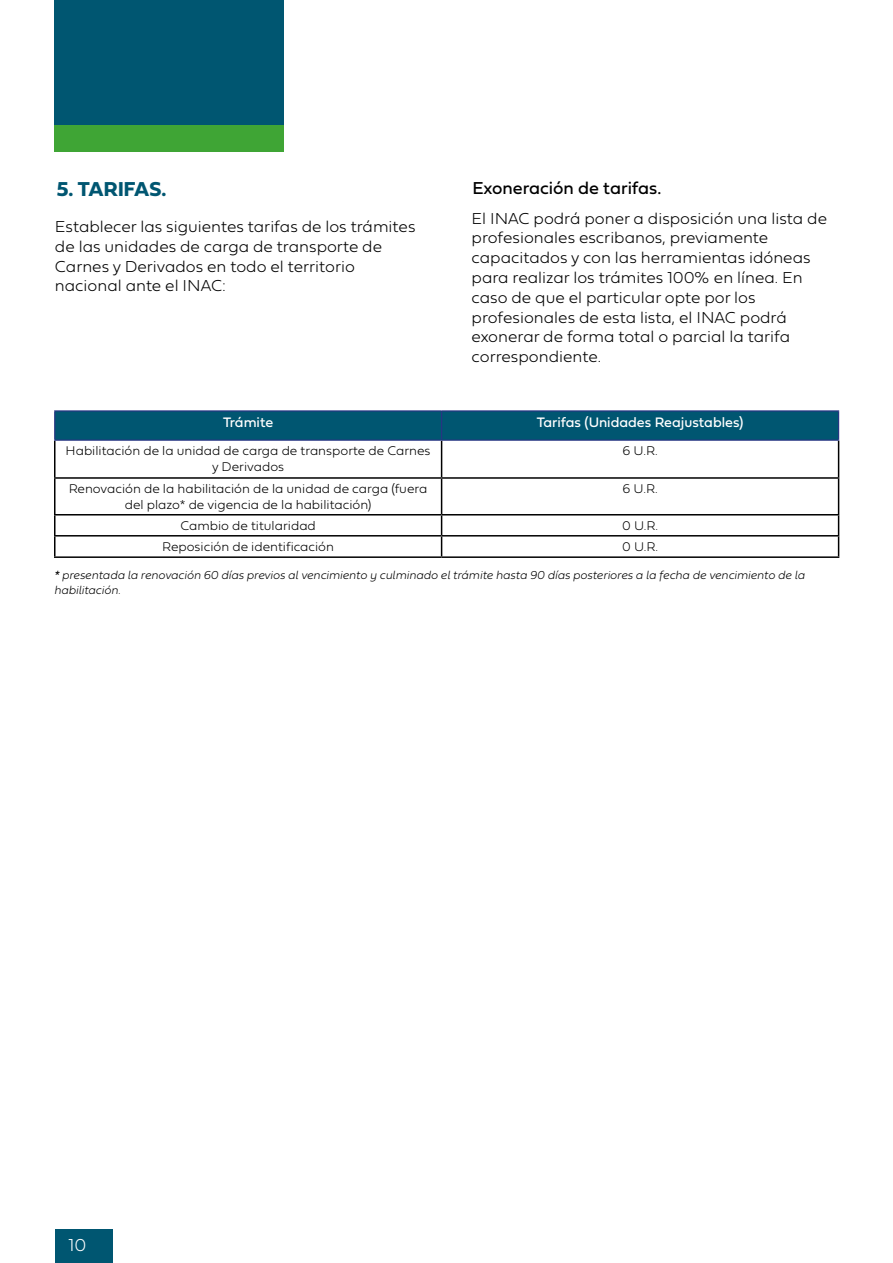
<style>
.page{position:relative;width:893px;height:1263px;background:#fff}
.page>*{position:absolute;margin:0;border:0;box-sizing:border-box;transform-origin:0 0}
.t1{font:700 21px "INAC Fieldwork Geo";color:#005671}
.t2{font:18px "INAC Fieldwork Geo";color:#000}
.t3{font:100 18px "INAC Fieldwork Geo";color:#fff}
.t4{font:100 16.5px/19.8px "INAC Fieldwork Geo";color:#000}
.t5{font:14.25px "INAC Fieldwork Geo";color:#fff}
.t6{font:100 13.2px/15.8px "INAC Fieldwork Geo";color:#000;text-align:center}
.t7{font:italic 100 12px/14.4px "INAC Fieldwork";color:#000}
.s1{font-weight:400}
</style>
<div class="page">
<div style="left:55px;top:28px;width:229px;height:124px;background:#3fa535"></div>
<div style="left:55px;top:0;width:229px;height:125px;background:#005671"></div>
<div style="left:55px;top:1229px;width:57px;height:34px;background:#005671"></div>
<hr style="left:54px;top:441px;width:2px;height:36px;background:#000">
<hr style="left:441px;top:441px;width:1px;height:36px;background:#000">
<hr style="left:838px;top:441px;width:1px;height:36px;background:#000">
<hr style="left:54px;top:477px;width:388px;height:2px;background:#000">
<hr style="left:54px;top:479px;width:2px;height:35px;background:#000">
<hr style="left:442px;top:477px;width:397px;height:2px;background:#000">
<hr style="left:441px;top:479px;width:1px;height:35px;background:#000">
<hr style="left:838px;top:479px;width:1px;height:35px;background:#000">
<hr style="left:54px;top:514px;width:388px;height:1px;background:#000">
<hr style="left:54px;top:515px;width:2px;height:20px;background:#000">
<hr style="left:442px;top:514px;width:397px;height:1px;background:#000">
<hr style="left:54px;top:535px;width:388px;height:1px;background:#000">
<hr style="left:54px;top:536px;width:2px;height:20px;background:#000">
<hr style="left:442px;top:535px;width:397px;height:1px;background:#000">
<svg style="left:441px;top:515px;width:1px;height:41px"></svg>
<svg style="left:838px;top:515px;width:1px;height:41px"></svg>
<hr style="left:54px;top:556px;width:388px;height:2px;background:#000">
<hr style="left:442px;top:556px;width:397px;height:2px;background:#000">
<hr style="left:54px;top:410px;width:388px;height:2px;background:#283583">
<hr style="left:54px;top:439px;width:388px;height:2px;background:#283583">
<hr style="left:442px;top:410px;width:397px;height:2px;background:#283583">
<div style="left:54px;top:411px;width:785px;height:29px;background:#005671"></div>
<hr style="left:442px;top:439px;width:397px;height:2px;background:#283583">
<p class="t1" style="left:57px;top:172px;width:111px">5. TARIFAS.</p>
<p class="t4" style="left:55px;top:216px;width:362px">Establecer las siguientes tarifas de los trámites de las unidades de carga de transporte de Carnes y Derivados en todo el territorio nacional ante el INAC:</p>
<p class="t2" style="left:472px;top:173px;width:190px">Exoneración de tarifas.</p>
<p class="t4" style="left:472px;top:207px;width:357px">El INAC podrá poner a disposición una lista de profesionales escribanos, previamente capacitados y con las herramientas idóneas para realizar los trámites 100% en línea. En caso de que el particular opte por los profesionales de esta lista, el INAC podrá exonerar de forma total o parcial la tarifa correspondiente.</p>
<p class="t5" style="left:223px;top:411px;width:52px">Trámite</p>
<p class="t5" style="left:537px;top:411px;width:208px">Tarifas (Unidades Reajustables)</p>
<p class="t6" style="left:66px;top:442px;width:366px">Habilitación de la unidad de carga de transporte de Carnes y Derivados</p>
<p class="t6" style="left:623px;top:442px;width:37px">6 U.R.</p>
<p class="t6" style="left:69px;top:480px;width:360px">Renovación de la habilitación de la unidad de carga (fuera del plazo* de vigencia de la habilitación)</p>
<p class="t6" style="left:623px;top:480px;width:37px">6 U.R.</p>
<p class="t6" style="left:180px;top:517px;width:137px">Cambio de titularidad</p>
<p class="t6" style="left:622px;top:517px;width:37px">0 U.R.</p>
<p class="t6" style="left:162px;top:538px;width:173px">Reposición de identificación</p>
<p class="t6" style="left:622px;top:538px;width:37px">0 U.R.</p>
<p class="t7" style="left:54px;top:567px;width:752px"><span class="s1">*</span> presentada la renovación 60 días previos al vencimiento y culminado el trámite hasta 90 días posteriores a la fecha de vencimiento de la habilitación.</p>
<p class="t3" style="left:69px;top:1230px;width:20px">10</p>
</div>
